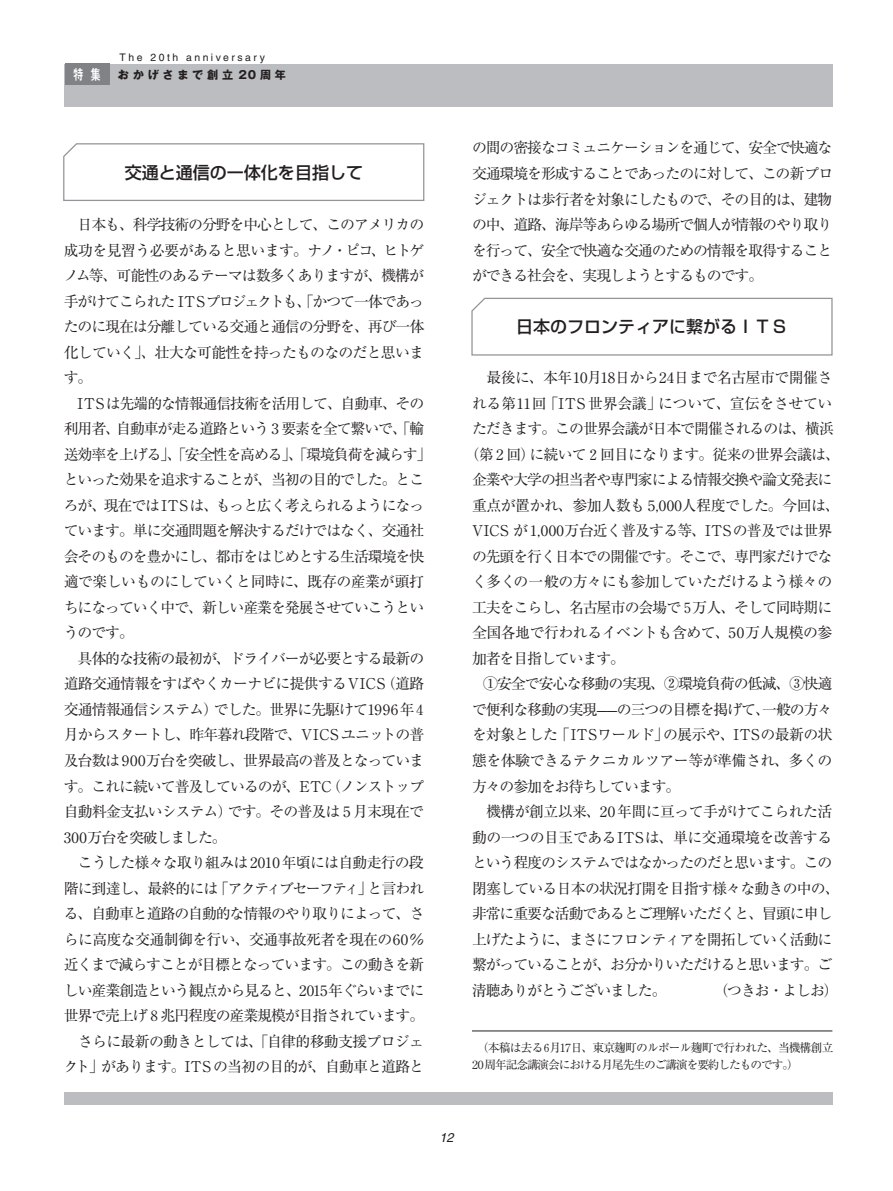
<style>
.page{position:relative;width:893px;height:1191px;background:#fff}
.page>*{position:absolute;margin:0;border:0;box-sizing:border-box;transform-origin:0 0}
.特集_ナカミダシ{font:500 16.95px "Shin Go";color:#231f20}
.t1{font:14.85px/25.5px "Ryumin";letter-spacing:-.07em;color:#231f20;text-align:justify}
.t2{font:14.85px "Ryumin";letter-spacing:-.03em;color:#231f20}
.t3{font:14.85px/25.5px "Ryumin";letter-spacing:-.045em;color:#231f20}
.t4{font:14.85px "Ryumin";letter-spacing:-.035em;color:#231f20}
.t5{font:14.85px "Ryumin";letter-spacing:-.05em;color:#231f20}
.t6{font:14.85px "Ryumin";letter-spacing:-.025em;color:#231f20}
.cap{font:14.85px "Midashi Go MB31";color:#fff;scale:.7 1}
.t7{font:italic 12.75px "Helvetica";color:#231f20}
.t8{font:11.7px/17px "Ryumin";letter-spacing:-.09em;color:#231f20}
.t9{font:700 11.1px "Gothic MB101";letter-spacing:.335em;color:#231f20}
.t10{font:10.35px "Helvetica";letter-spacing:.24em;color:#231f20}
</style>
<div class="page">
<hr style="left:472px;top:1030px;width:360px;height:1px;background:#231f20">
<svg style="left:63px;top:143px;width:362px;height:58px"></svg>
<svg style="left:471px;top:297px;width:362px;height:59px"></svg>
<div style="left:64px;top:1092px;width:768px;height:12px;background:#bcbdc0"></div>
<div style="left:64px;top:64px;width:768px;height:42px;background:#bcbdc0"></div>
<div style="left:65px;top:64px;width:44px;height:21px;background:#808285"></div>
<p class="t10" style="left:120px;top:52px;width:147px">The 20th anniversary</p>
<p class="cap" style="left:73px;top:66px;width:41px">特 集</p>
<p class="t9" style="left:118px;top:67px;width:170px">おかげさまで創立 20周年</p>
<p class="特集_ナカミダシ" style="left:125px;top:161px;width:240px">交通と通信の一体化を目指して</p>
<p class="t1" style="left:64px;top:211px;width:362px">　日本も、科学技術の分野を中心として、このアメリカの成功を見習う必要があると思います。ナノ・ピコ、ヒトゲノム等、可能性のあるテーマは数多くありますが、機構が手がけてこられた ITSプロジェクトも、「かつて一体であったのに現在は分離している交通と通信の分野を、再び一体化していく」、壮大な可能性を持ったものなのだと思います。</p>
<p class="t1" style="left:64px;top:390px;width:369px;text-align:left">　ITS は先端的な情報通信技術を活用して、自動車、その利用者、自動車が走る道路という 3 要素を全て繋いで、「輸送効率を上げる」、「安全性を高める」、「環境負荷を減らす」といった効果を追求することが、当初の目的でした。ところが、現在ではITS は、もっと広く考えられるようになっています。単に交通問題を解決するだけではなく、交通社会そのものを豊かにし、都市をはじめとする生活環境を快適で楽しいものにしていくと同時に、既存の産業が頭打ちになっていく中で、新しい産業を発展させていこうというのです。</p>
<p class="t1" style="left:64px;top:645px;width:365px;text-align:left">　具体的な技術の最初が、ドライバーが必要とする最新の道路交通情報をすばやくカーナビに提供するVICS（道路交通情報通信システム）でした。世界に先駆けて1996 年４月からスタートし、昨年暮れ段階で、VICS ユニットの普及台数は 900万台を突破し、世界最高の普及となっています。これに続いて普及しているのが、ETC（ノンストップ自動料金支払いシステム）です。その普及は 5 月末現在で<br>300万台を突破しました。</p>
<p class="t1" style="left:64px;top:849px;width:362px">　こうした様々な取り組みは2010 年頃には自動走行の段階に到達し、最終的には「アクティブセーフティ」と言われる、自動車と道路の自動的な情報のやり取りによって、さらに高度な交通制御を行い、交通事故死者を現在の60％近くまで減らすことが目標となっています。この動きを新しい産業創造という観点から見ると、2015年ぐらいまでに世界で売上げ８兆円程度の産業規模が目指されています。</p>
<p class="t3" style="left:64px;top:1028px;width:362px">　さらに最新の動きとしては、「自律的移動支援プロジェクト」があります。ITS の当初の目的が、自動車と道路と</p>
<p class="t1" style="left:472px;top:135px;width:363px">の間の密接なコミュニケーションを通じて、安全で快適な交通環境を形成することであったのに対して、この新プロジェクトは歩行者を対象にしたもので、その目的は、建物の中、道路、海岸等あらゆる場所で個人が情報のやり取りを行って、安全で快適な交通のための情報を取得することができる社会を、実現しようとするものです。</p>
<p class="特集_ナカミダシ" style="left:516px;top:316px;width:274px">日本のフロンティアに繋がるＩＴＳ</p>
<p class="t4" style="left:472px;top:369px;width:362px">　最後に、本年10月18日から24日まで名古屋市で開催さ</p>
<p class="t6" style="left:472px;top:394px;width:362px">れる第11回「ITS 世界会議」について、宣伝をさせてい</p>
<p class="t1" style="left:472px;top:415px;width:363px">ただきます。この世界会議が日本で開催されるのは、横浜</p>
<p class="t1" style="left:465px;top:441px;width:377px">（第 2 回）に続いて２回目になります。従来の世界会議は、</p>
<p class="t1" style="left:472px;top:467px;width:362px">企業や大学の担当者や専門家による情報交換や論文発表に</p>
<p class="t2" style="left:472px;top:496px;width:369px">重点が置かれ、参加人数も 5,000人程度でした。今回は、</p>
<p class="t5" style="left:472px;top:522px;width:362px">VICS が 1,000万台近く普及する等、ITSの普及では世界</p>
<p class="t1" style="left:472px;top:543px;width:362px">の先頭を行く日本での開催です。そこで、専門家だけでな</p>
<p class="t4" style="left:472px;top:573px;width:362px">く多くの一般の方々にも参加していただけるよう様々の</p>
<p class="t1" style="left:472px;top:594px;width:362px">工夫をこらし、名古屋市の会場で５万人、そして同時期に</p>
<p class="t2" style="left:472px;top:624px;width:362px">全国各地で行われるイベントも含めて、50万人規模の参</p>
<p class="t1" style="left:472px;top:645px;width:155px">加者を目指しています。</p>
<p class="t1" style="left:472px;top:671px;width:362px;text-indent:11px">①安全で安心な移動の実現、②環境負荷の低減、③快適で便利な移動の実現̶̶の三つの目標を掲げて、一般の方々を対象とした「ITSワールド」の展示や、ITSの最新の状態を体験できるテクニカルツアー等が準備され、多くの方々の参加をお待ちしています。</p>
<p class="t1" style="left:472px;top:798px;width:369px;text-align:left">　機構が創立以来、20 年間に亘って手がけてこられた活動の一つの目玉であるITSは、単に交通環境を改善するという程度のシステムではなかったのだと思います。この閉塞している日本の状況打開を目指す様々な動きの中の、非常に重要な活動であるとご理解いただくと、冒頭に申し上げたように、まさにフロンティアを開拓していく活動に繋がっていることが、お分かりいただけると思います。ご清聴ありがとうございました。　　　　（つきお・よしお）</p>
<p class="t8" style="left:472px;top:1038px;width:363px">　（本稿は去る６月17日、東京麹町のルポール麹町で行われた、当機構創立<br>20周年記念講演会における月尾先生のご講演を要約したものです。）</p>
<p class="t7" style="left:439px;top:1130px;width:16px">12</p>
</div>
